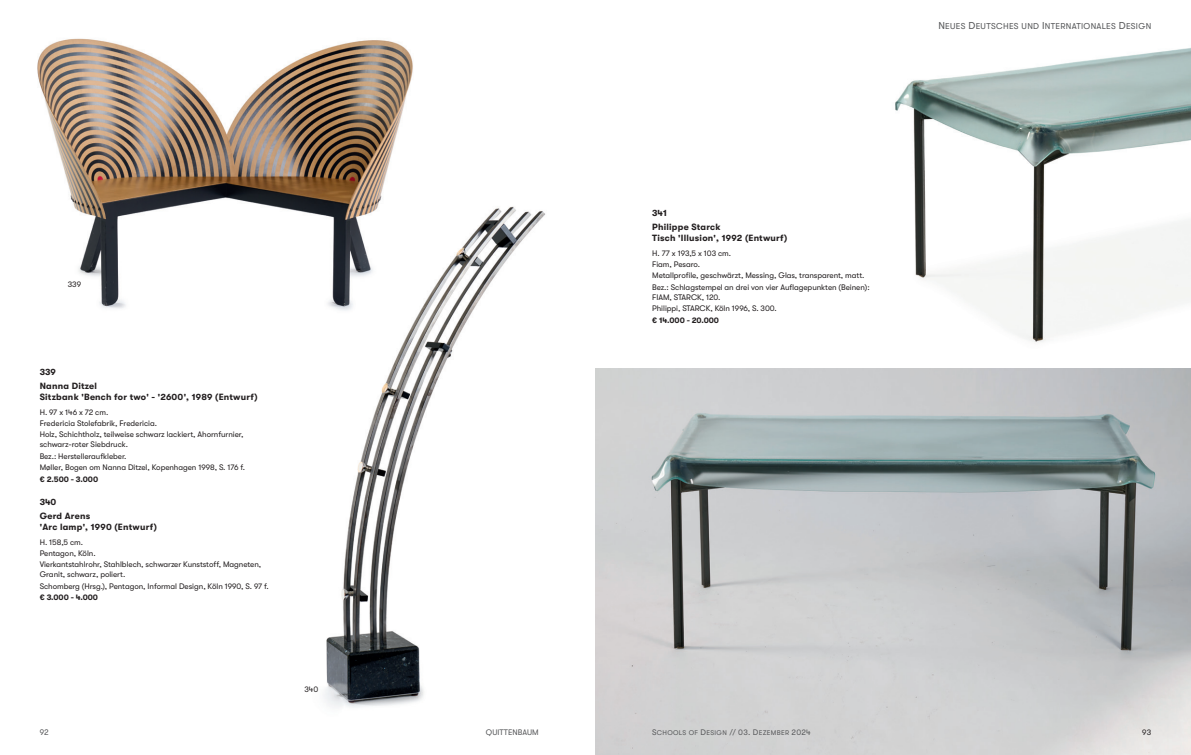
<style>
.page{position:relative;width:1191px;height:755px;background:#fff}
.page>*{position:absolute;margin:0;border:0;box-sizing:border-box;transform-origin:0 0}
.t1{font:700 9px/14.3px "GT Walsheim";letter-spacing:.025em;color:#231f20}
.t2{font:8.5px "GT Walsheim Regular SC850";letter-spacing:.035em;color:#57585a}
.t3{font:8px/11.4px "GT Walsheim";letter-spacing:-.005em;color:#231f20}
.t4{font:700 8px "GT Walsheim";letter-spacing:-.005em;color:#231f20}
.t5{font:8px "GT Walsheim";letter-spacing:.005em;color:#57585a}
.t6{font:8px "GT Walsheim Regular SC850";color:#231f20}
.t7{font:6.8px "GT Walsheim Regular SC850";letter-spacing:.045em;color:#57585a}
.s1{font-size:10px}
.s2{font-size:8px}
.s3{font-family:"GT Walsheim";font-size:8px}
</style>
<div class="page">
<img style="left:324px;top:206px;width:222px;height:502px">
<img style="left:831px;top:48px;width:360px;height:321px">
<img style="left:37px;top:38px;width:376px;height:278px">
<img style="left:595px;top:369px;width:596px;height:385px">
<p class="t3" style="left:68px;top:278px;width:15px">339</p>
<p class="t1" style="left:40px;top:364px;width:59px">339<br>Nanna Ditzel</p>
<p class="t1" style="left:40px;top:390px;width:219px">Sitzbank 'Bench for two' - '2600', 1989 (Entwurf)</p>
<p class="t3" style="left:40px;top:406px;width:205px">H. 97 x 146 x 72 cm.<br>Fredericia Stolefabrik, Fredericia.<br>Holz, Schichtholz, teilweise schwarz lackiert, Ahornfurnier,</p>
<p class="t3" style="left:40px;top:438px;width:207px">schwarz-roter Siebdruck.<br>Bez.: Herstelleraufkleber.<br>Møller, Bogen om Nanna Ditzel, Kopenhagen 1998, S. 176 f.</p>
<p class="t4" style="left:40px;top:474px;width:60px">€ 2.500 - 3.000</p>
<p class="t1" style="left:40px;top:494px;width:52px">340<br>Gerd Arens</p>
<p class="t1" style="left:40px;top:519px;width:119px">'Arc lamp', 1990 (Entwurf)</p>
<p class="t3" style="left:40px;top:535px;width:223px">H. 158,5 cm.<br>Pentagon, Köln.<br>Vierkantstahlrohr, Stahlblech, schwarzer Kunststoff, Magneten,</p>
<p class="t3" style="left:40px;top:568px;width:230px">Granit, schwarz, poliert.<br>Schomberg (Hrsg.), Pentagon, Informal Design, Köln 1990, S. 97 f.</p>
<p class="t4" style="left:40px;top:592px;width:60px">€ 3.000 - 4.000</p>
<p class="t3" style="left:304px;top:683px;width:15px">340</p>
<p class="t2" style="left:938px;top:21px;width:213px"><span class="s1">N</span>EUES <span class="s1">D</span>EUTSCHES UND <span class="s1">I</span>NTERNATIONALES <span class="s1">D</span>ESIGN</p>
<p class="t1" style="left:652px;top:205px;width:70px">341<br>Philippe Starck</p>
<p class="t1" style="left:652px;top:231px;width:137px">Tisch 'Illusion', 1992 (Entwurf)</p>
<p class="t3" style="left:652px;top:247px;width:219px">H. 77 x 193,5 x 103 cm.<br>Fiam, Pesaro.<br>Metallprofile, geschwärzt, Messing, Glas, transparent, matt.<br>Bez.: Schlagstempel an drei von vier Auflagepunkten (Beinen):</p>
<p class="t3" style="left:652px;top:291px;width:126px">FIAM, STARCK, 120.<br>Philippi, STARCK, Köln 1996, S. 300.</p>
<p class="t4" style="left:652px;top:315px;width:68px">€ 14.000 - 20.000</p>
<p class="t5" style="left:40px;top:727px;width:10px">92</p>
<p class="t5" style="left:486px;top:727px;width:54px">QUITTENBAUM</p>
<p class="t7" style="left:652px;top:728px;width:160px"><span class="s2">S</span>CHOOLS OF <span class="s2">D</span>ESIGN <span class="s2">//</span> <span class="s3">03.</span> <span class="s2">D</span>EZEMBER <span class="s3">2024</span></p>
<p class="t6" style="left:1142px;top:727px;width:11px">93</p>
</div>
